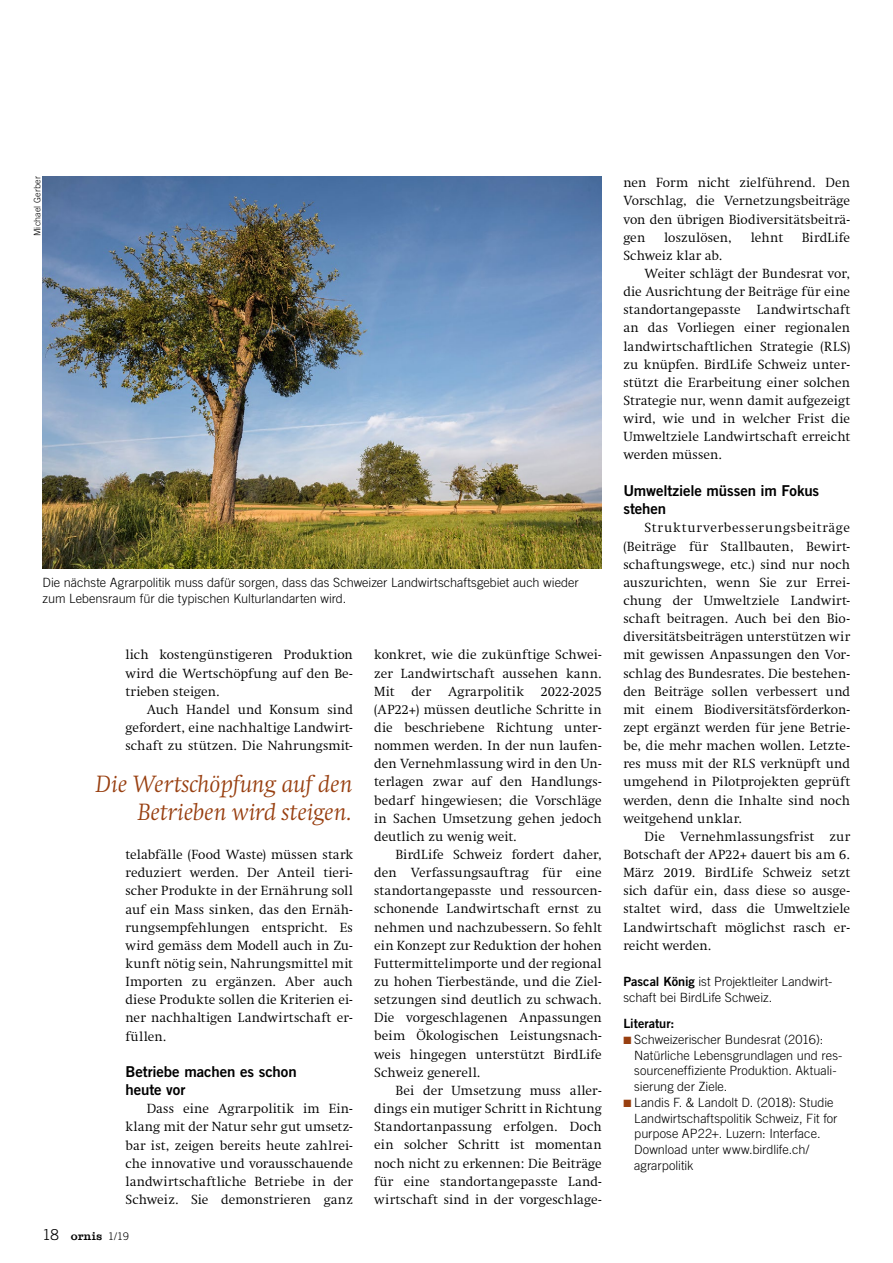
<style>
.page{position:relative;width:893px;height:1263px;background:#fff}
.page>*{position:absolute;margin:0;border:0;box-sizing:border-box;transform-origin:0 0}
.t1{font:italic 300 24px/28.5px "Swift LT Std";letter-spacing:.005em;color:#983f10;text-align:right}
.t2{font:15px/18.1px "Trade Gothic LT Std Bd 2";letter-spacing:-.01em;color:#000}
.t3{font:300 13.5px/18.1px "Swift LT Std";letter-spacing:.01em;color:#000;text-align:justify}
.t4{font:300 12.75px/15.8px "Trade Gothic LT Std";color:#000}
.t5{font:12.75px "Trade Gothic LT Std Bd 2";color:#000}
.t6{font:500 12px "Clarendon Com";letter-spacing:.02em;color:#000}
.t7{font:300 9px "Trade Gothic LT Std";letter-spacing:.01em;color:#000}
.s1{font-family:"Trade Gothic LT Std";font-weight:300;font-size:15px}
.s2{font-family:"Trade Gothic LT Std";font-weight:300;font-size:10.5px}
.s3{font-family:"Trade Gothic LT Std Bd 2";font-weight:400}
.s4{color:#983f10}
</style>
<div class="page">
<img style="left:43px;top:176px;width:559px;height:393px">
<p class="t7" style="left:32px;top:236px;width:61px;rotate:-90deg">Michael Gerber</p>
<p class="t4" style="left:43px;top:574px;width:538px">Die nächste Agrarpolitik muss dafür sorgen, dass das Schweizer Landwirtschaftsgebiet auch wieder zum Lebensraum für die typischen Kulturlandarten wird.</p>
<p class="t3" style="left:125px;top:646px;width:229px">lich kostengünstigeren Produktion wird die Wertschöpfung auf den Be&shy;trieben steigen.</p>
<p class="t3" style="left:125px;top:700px;width:229px;text-indent:21px">Auch Handel und Konsum sind gefordert, eine nachhaltige Landwirt&shy;schaft zu stützen. Die Nahrungsmit-</p>
<h1 class="t1" style="left:96px;top:770px;width:258px">Die Wertschöpfung auf den<br>Betrieben wird steigen.</h1>
<p class="t3" style="left:125px;top:846px;width:229px">telabfälle (Food Waste) müssen stark reduziert werden. Der Anteil tieri&shy;scher Produkte in der Ernährung soll auf ein Mass sinken, das den Ernäh&shy;rungsempfehlungen entspricht. Es wird gemäss dem Modell auch in Zu&shy;kunft nötig sein, Nahrungsmittel mit Importen zu ergänzen. Aber auch diese Produkte sollen die Kriterien ei&shy;ner nachhaltigen Landwirtschaft er&shy;füllen.</p>
<p class="t2" style="left:125px;top:1062px;width:173px">Betriebe machen es schon heute vor</p>
<p class="t3" style="left:125px;top:1100px;width:229px;text-indent:21px">Dass eine Agrarpolitik im Ein&shy;klang mit der Natur sehr gut umsetz&shy;bar ist, zeigen bereits heute zahlrei&shy;che innovative und vorausschauende landwirtschaftliche Betriebe in der Schweiz. Sie demonstrieren ganz</p>
<p class="t6" style="left:43px;top:1229px;width:88px"><span class="s1">18</span> ornis <span class="s2">1/19</span></p>
<p class="t3" style="left:374px;top:646px;width:229px">konkret, wie die zukünftige Schwei&shy;zer Landwirtschaft aussehen kann.<br>Mit</p>
<p class="t3" style="left:411px;top:682px;width:21px">der</p>
<p class="t3" style="left:448px;top:682px;width:77px">Agrarpolitik</p>
<p class="t3" style="left:374px;top:682px;width:229px;text-indent:167px">2022-2025 (AP22+) müssen deutliche Schritte in die beschriebene Richtung unter&shy;nommen werden. In der nun laufen&shy;den Vernehmlassung wird in den Un&shy;terlagen zwar auf den Handlungs&shy;bedarf hingewiesen; die Vorschläge in Sachen Umsetzung gehen jedoch deutlich zu wenig weit.</p>
<p class="t3" style="left:374px;top:846px;width:229px;text-indent:21px">BirdLife Schweiz fordert daher, den Verfassungsauftrag für eine standortangepasste und ressourcen&shy;schonende Landwirtschaft ernst zu nehmen und nachzubessern. So fehlt ein Konzept zur Reduktion der hohen Futtermittelimporte und der regional zu hohen Tierbestände, und die Ziel&shy;setzungen sind deutlich zu schwach.<br>Die vorgeschlagenen Anpassungen beim Ökologischen Leistungsnach&shy;weis hingegen unterstützt BirdLife Schweiz generell.</p>
<p class="t3" style="left:374px;top:1081px;width:229px;text-indent:21px">Bei der Umsetzung muss aller&shy;dings ein mutiger Schritt in Richtung Standortanpassung erfolgen. Doch ein solcher Schritt ist momentan noch nicht zu erkennen: Die Beiträge für eine standortangepasste Land&shy;wirtschaft sind in der vorgeschlage-</p>
<p class="t3" style="left:623px;top:174px;width:228px">nen Form nicht zielführend. Den Vorschlag, die Vernetzungsbeiträge von den übrigen Biodiversitätsbeiträ&shy;gen</p>
<p class="t3" style="left:664px;top:228px;width:69px">loszulösen,</p>
<p class="t3" style="left:751px;top:228px;width:34px">lehnt</p>
<p class="t3" style="left:802px;top:228px;width:50px">BirdLife</p>
<p class="t3" style="left:623px;top:246px;width:101px">Schweiz klar ab.</p>
<p class="t3" style="left:645px;top:265px;width:207px">Weiter schlägt der Bundesrat vor,</p>
<p class="t3" style="left:623px;top:283px;width:228px">die Ausrichtung der Beiträge für eine</p>
<p class="t3" style="left:623px;top:301px;width:228px">standortangepasste Landwirtschaft</p>
<p class="t3" style="left:623px;top:319px;width:228px">an das Vorliegen einer regionalen</p>
<p class="t3" style="left:623px;top:337px;width:228px">landwirtschaftlichen Strategie (RLS)</p>
<p class="t3" style="left:623px;top:355px;width:228px">zu knüpfen. BirdLife Schweiz unter-</p>
<p class="t3" style="left:623px;top:373px;width:228px">stützt die Erarbeitung einer solchen</p>
<p class="t3" style="left:623px;top:392px;width:228px">Strategie nur, wenn damit aufgezeigt</p>
<p class="t3" style="left:623px;top:410px;width:228px">wird, wie und in welcher Frist die</p>
<p class="t3" style="left:623px;top:428px;width:228px">Umweltziele Landwirtschaft erreicht</p>
<p class="t3" style="left:623px;top:446px;width:100px">werden müssen.</p>
<p class="t2" style="left:623px;top:481px;width:197px">Umweltziele müssen im Fokus stehen</p>
<p class="t3" style="left:623px;top:519px;width:228px;text-indent:21px">Strukturverbesserungsbeiträge (Beiträge für Stallbauten, Bewirt&shy;schaftungswege, etc.) sind nur noch auszurichten, wenn Sie zur Errei&shy;chung der Umweltziele Landwirt&shy;schaft beitragen. Auch bei den Bio&shy;diversitätsbeiträgen unterstützen wir mit gewissen Anpassungen den Vor&shy;schlag des Bundesrates. Die bestehen&shy;den Beiträge sollen verbessert und mit einem Biodiversitätsförderkon&shy;zept ergänzt werden für jene Betrie&shy;be, die mehr machen wollen. Letzte&shy;res muss mit der RLS verknüpft und umgehend in Pilotprojekten geprüft werden, denn die Inhalte sind noch weitgehend unklar.</p>
<p class="t3" style="left:623px;top:827px;width:228px;text-indent:21px">Die Vernehmlassungsfrist zur Botschaft der AP22+ dauert bis am 6.<br>März 2019. BirdLife Schweiz setzt sich dafür ein, dass diese so ausge&shy;staltet wird, dass die Umweltziele Landwirtschaft möglichst rasch er&shy;reicht werden.</p>
<p class="t4" style="left:623px;top:973px;width:211px"><span class="s3">Pascal König</span> ist Projektleiter Landwirt&shy;schaft bei BirdLife Schweiz.</p>
<p class="t5" style="left:623px;top:1016px;width:53px">Literatur:</p>
<p class="t4" style="left:634px;top:1031px;width:210px;text-indent:-11px"><span class="s4">■</span> Schweizerischer Bundesrat (2016):<br>Natürliche Lebensgrundlagen und res&shy;sourceneffiziente Produktion. Aktuali&shy;sierung der Ziele.</p>
<p class="t4" style="left:634px;top:1094px;width:205px;text-indent:-11px"><span class="s4">■</span> Landis F. &amp; Landolt D. (2018): Studie<br>Landwirtschaftspolitik Schweiz, Fit for purpose AP22+. Luzern: Interface.<br>Download unter www.birdlife.ch/ agrarpolitik</p>
</div>
